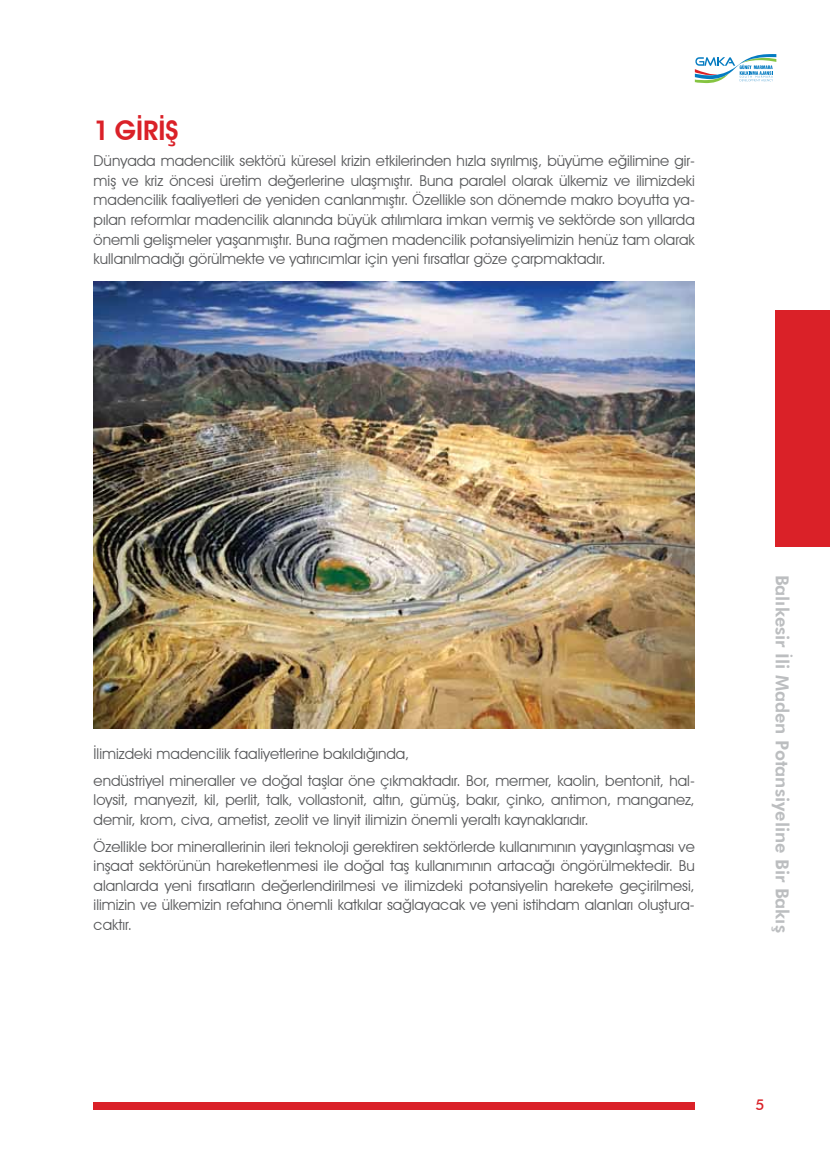
<style>
.page{position:relative;width:830px;height:1149px;background:#fff}
.page>*{position:absolute;margin:0;border:0;box-sizing:border-box;transform-origin:0 0}
.t1{font:600 27px "Avant Garde IT Cby BT";color:#da2128}
.t2{font:800 18px "Futura BT";color:#bcbec0}
.t3{font:15px/19.5px "Avant Garde IT Cby BT";color:#58595b;text-align:justify}
.t4{font:500 15px "Futura BT";color:#da2128}
</style>
<div class="page">
<svg style="left:694px;top:54px;width:82px;height:29px"></svg>
<div style="left:775px;top:310px;width:54px;height:237px;background:#da2128"></div>
<div style="left:94px;top:1101px;width:600px;height:8px;background:#da2128"></div>
<img style="left:94px;top:282px;width:600px;height:446px">
<h1 class="t1" style="left:94px;top:114px;width:86px">1 GİRİŞ</h1>
<p class="t3" style="left:94px;top:151px;width:602px">Dünyada madencilik sektörü küresel krizin etkilerinden hızla sıyrılmış, büyüme eğilimine gir&shy;miş ve kriz öncesi üretim değerlerine ulaşmıştır. Buna paralel olarak ülkemiz ve ilimizdeki madencilik faaliyetleri de yeniden canlanmıştır. Özellikle son dönemde makro boyutta ya&shy;pılan reformlar madencilik alanında büyük atılımlara imkan vermiş ve sektörde son yıllarda önemli gelişmeler yaşanmıştır. Buna rağmen madencilik potansiyelimizin henüz tam olarak kullanılmadığı görülmekte ve yatırıcımlar için yeni fırsatlar göze çarpmaktadır.</p>
<p class="t3" style="left:94px;top:740px;width:602px;line-height:26.7px">İlimizdeki madencilik faaliyetlerine bakıldığında,<br>endüstriyel mineraller ve doğal taşlar öne çıkmaktadır. Bor, mermer, kaolin, bentonit, hal-</p>
<p class="t3" style="left:94px;top:790px;width:602px">loysit, manyezit, kil, perlit, talk, vollastonit, altın, gümüş, bakır, çinko, antimon, manganez, demir, krom, civa, ametist, zeolit ve linyit ilimizin önemli yeraltı kaynaklarıdır.</p>
<p class="t3" style="left:94px;top:836px;width:602px">Özellikle bor minerallerinin ileri teknoloji gerektiren sektörlerde kullanımının yaygınlaşması ve inşaat sektörünün hareketlenmesi ile doğal taş kullanımının artacağı öngörülmektedir. Bu alanlarda yeni fırsatların değerlendirilmesi ve ilimizdeki potansiyelin harekete geçirilmesi, ilimizin ve ülkemizin refahına önemli katkılar sağlayacak ve yeni istihdam alanları oluştura&shy;caktır.</p>
<p class="t2" style="left:792px;top:574px;width:360px;rotate:90deg">Balıkesir İli Maden Potansiyeline Bir Bakış</p>
<p class="t4" style="left:755px;top:1094px;width:11px">5</p>
</div>
